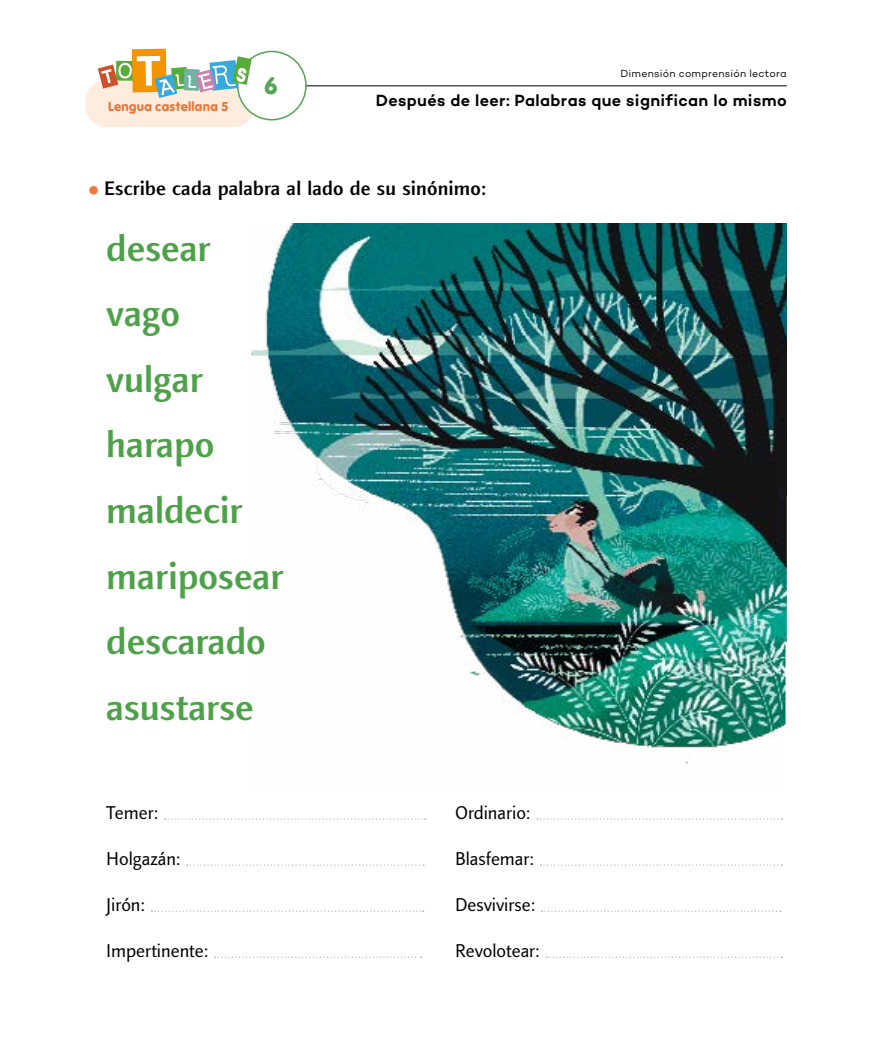
<style>
.page{position:relative;width:893px;height:1051px;background:#fff}
.page>*{position:absolute;margin:0;border:0;box-sizing:border-box;transform-origin:0 0}
.t1{font:500 37.5px/65.6px "Linotype Finnegan";color:#4da148}
.t2{font:25.05px "Vag";color:#53a357}
.t3{font:500 19.8px "Linotype Finnegan";letter-spacing:.01em;color:#000}
.t4{font:18.75px "Linotype Finnegan";color:#000}
.t5{font:600 16.5px "Campton";letter-spacing:.02em;color:#000}
.t6{font:13.5px "Vag";letter-spacing:.02em;color:#ec7531}
.t7{font:10.5px "Campton";letter-spacing:.02em;color:#000}
</style>
<div class="page">
<hr style="left:265px;top:85px;width:522px;height:1px;background:#000">
<div style="left:85px;top:80px;width:170px;height:47px;background:#feecdf;border-radius:21px"></div>
<div style="left:238px;top:51px;width:68px;height:69px;background:#fff;border-radius:50%"></div>
<div style="left:237px;top:51px;width:70px;height:69px;border:2px solid #53a357;border-radius:50%"></div>
<svg style="left:98px;top:49px;width:154px;height:49px"></svg>
<svg style="left:165px;top:818px;width:261px;height:1px"></svg>
<svg style="left:187px;top:864px;width:237px;height:1px"></svg>
<svg style="left:151px;top:910px;width:273px;height:1px"></svg>
<svg style="left:215px;top:956px;width:207px;height:1px"></svg>
<svg style="left:537px;top:818px;width:245px;height:1px"></svg>
<svg style="left:540px;top:864px;width:243px;height:1px"></svg>
<svg style="left:541px;top:910px;width:240px;height:1px"></svg>
<svg style="left:546px;top:956px;width:236px;height:1px"></svg>
<img style="left:252px;top:223px;width:535px;height:541px">
<div style="left:89px;top:186px;width:9px;height:8px;background:#f3793b;border-radius:50%"></div>
<p class="t6" style="left:108px;top:98px;width:122px">Lengua castellana 5</p>
<h2 class="t2" style="left:264px;top:69px;width:15px">6</h2>
<p class="t7" style="left:620px;top:66px;width:168px">Dimensión comprensión lectora</p>
<p class="t5" style="left:376px;top:89px;width:412px">Después de leer: Palabras que significan lo mismo</p>
<p class="t3" style="left:104px;top:177px;width:384px">Escribe cada palabra al lado de su sinónimo:</p>
<h1 class="t1" style="left:106px;top:216px;width:179px">desear vago vulgar harapo maldecir mariposear descarado asustarse</h1>
<p class="t4" style="left:106px;top:801px;width:54px">Temer:</p>
<p class="t4" style="left:106px;top:847px;width:76px">Holgazán:</p>
<p class="t4" style="left:106px;top:893px;width:41px">Jirón:</p>
<p class="t4" style="left:106px;top:939px;width:104px">Impertinente:</p>
<p class="t4" style="left:455px;top:801px;width:77px">Ordinario:</p>
<p class="t4" style="left:455px;top:847px;width:81px">Blasfemar:</p>
<p class="t4" style="left:455px;top:893px;width:82px">Desvivirse:</p>
<p class="t4" style="left:455px;top:939px;width:87px">Revolotear:</p>
</div>
